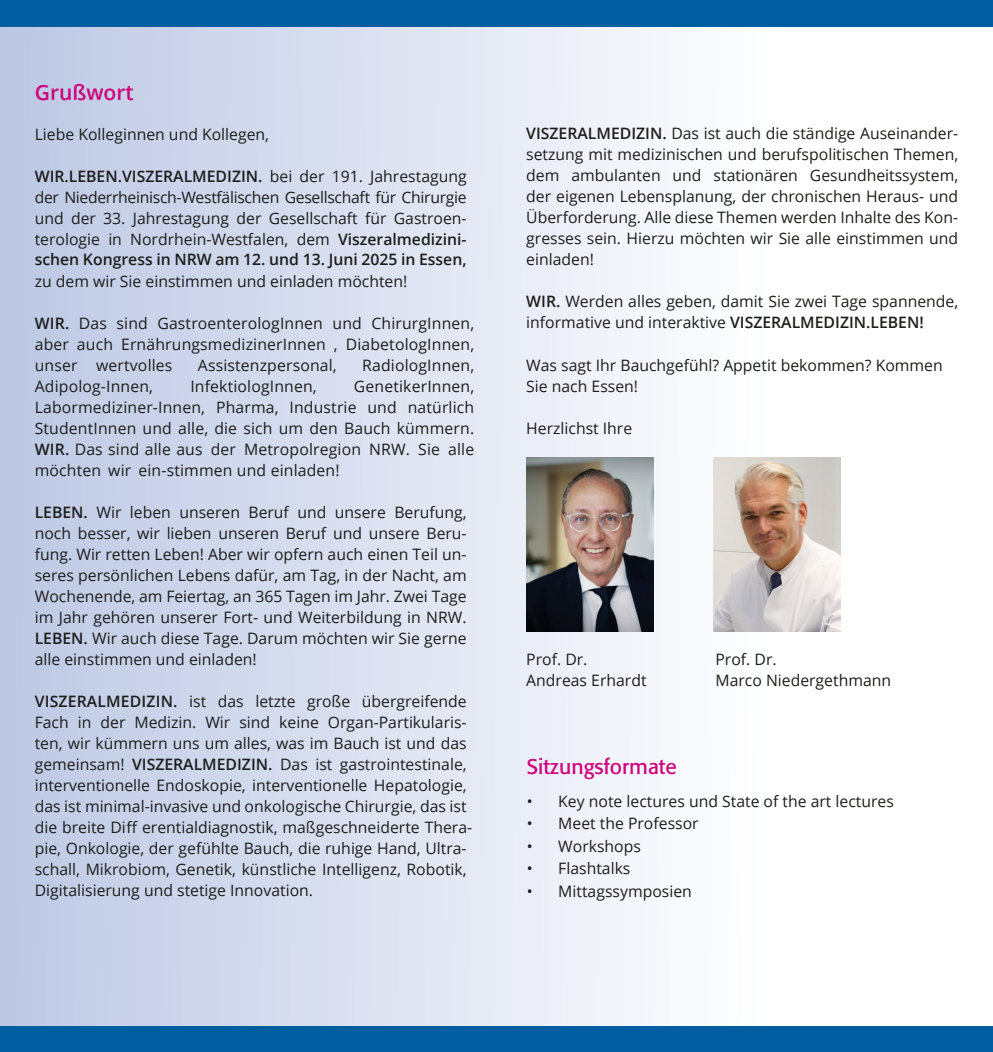
<style>
.page{position:relative;width:993px;height:1052px;background:#fff}
.page>*{position:absolute;margin:0;border:0;box-sizing:border-box;transform-origin:0 0}
.t1{font:21px "Formata";color:#ce007b}
.t2{font:600 21px "Open Sans";color:#ce007b}
.t3{font:15.75px/21px "Open Sans";color:#1d1d1b;text-align:justify}
.s1{font-weight:600}
.s2{font-style:inherit}
</style>
<div class="page">
<div style="left:0;top:5px;width:992px;height:1047px;background:linear-gradient(to right,#bfcae5,#fff)"></div>
<img style="left:526px;top:457px;width:127px;height:174px">
<img style="left:713px;top:457px;width:126px;height:174px">
<div style="left:0;top:1026px;width:992px;height:26px;background:#005ea1"></div>
<div style="left:0;top:0;width:496px;height:27px;background:#005ea1"></div>
<div style="left:496px;top:0;width:496px;height:27px;background:#005ea1"></div>
<h1 class="t2" style="left:35px;top:78px;width:100px">Grußwort</h1>
<p class="t3" style="left:35px;top:123px;width:236px">Liebe Kolleginnen und Kollegen,</p>
<p class="t3" style="left:35px;top:165px;width:433px"><span class="s1">WIR.LEBEN.VISZERALMEDIZIN.</span> bei der 191. Jahrestagung der Niederrheinisch-Westfälischen Gesellschaft für Chirurgie und der 33. Jahrestagung der Gesellschaft für Gastroen&shy;terologie in Nordrhein-Westfalen, dem <span class="s1">Viszeralmedizini&shy;schen Kongress in NRW am 12. und 13. Juni 2025 in Essen,</span></p>
<p class="t3" style="left:35px;top:270px;width:374px">zu dem wir Sie einstimmen und einladen möchten!</p>
<p class="t3" style="left:35px;top:312px;width:441px"><span class="s1">WIR.</span> Das sind GastroenterologInnen und ChirurgInnen, aber auch <span class="s2">ErnährungsmedizinerInnen</span> , DiabetologInnen, unser wertvolles</p>
<p class="t3" style="left:198px;top:354px;width:140px">Assistenzpersonal,</p>
<p class="t3" style="left:362px;top:354px;width:113px">RadiologInnen,</p>
<p class="t3" style="left:35px;top:375px;width:120px">Adipolog-Innen,</p>
<p class="t3" style="left:190px;top:375px;width:128px">InfektiologInnen,</p>
<p class="t3" style="left:35px;top:375px;width:441px;text-indent:319px">GenetikerInnen, Labormediziner-Innen, Pharma, Industrie und natürlich StudentInnen und alle, die sich um den Bauch kümmern.<br><span class="s1">WIR.</span> Das sind alle aus der Metropolregion NRW. Sie alle möchten wir ein-stimmen und einladen!</p>
<p class="t3" style="left:35px;top:501px;width:433px"><span class="s1">LEBEN.</span> Wir leben unseren Beruf und unsere Berufung, noch besser, wir lieben unseren Beruf und unsere Beru&shy;fung. Wir retten Leben! Aber wir opfern auch einen Teil un&shy;seres persönlichen Lebens dafür, am Tag, in der Nacht, am Wochenende, am Feiertag, an 365 Tagen im Jahr. Zwei Tage im Jahr gehören unserer Fort- und Weiterbildung in NRW.<br><span class="s1">LEBEN.</span> Wir auch diese Tage. Darum möchten wir Sie gerne alle einstimmen und einladen!</p>
<p class="t3" style="left:35px;top:690px;width:439px;text-align:left"><span class="s1">VISZERALMEDIZIN.</span> ist das letzte große übergreifende Fach in der Medizin. Wir sind keine Organ-Partikularis&shy;ten, wir kümmern uns um alles, was im Bauch ist und das gemeinsam! <span class="s1">VISZERALMEDIZIN.</span> Das ist gastrointestinale, interventionelle Endoskopie, interventionelle Hepatologie, das ist minimal-invasive und onkologische Chirurgie, das ist die breite Diff erentialdiagnostik, maßgeschneiderte Thera&shy;pie, Onkologie, der gefühlte Bauch, die ruhige Hand, Ultra&shy;schall, Mikrobiom, Genetik, künstliche Intelligenz, Robotik, Digitalisierung und stetige Innovation.</p>
<p class="t3" style="left:526px;top:123px;width:433px"><span class="s1">VISZERALMEDIZIN.</span> Das ist auch die ständige Auseinander&shy;setzung mit medizinischen und berufspolitischen Themen, dem ambulanten und stationären Gesundheitssystem, der eigenen Lebensplanung, der chronischen Heraus- und Überforderung. Alle diese Themen werden Inhalte des Kon&shy;gresses sein. Hierzu möchten wir Sie alle einstimmen und einladen!</p>
<p class="t3" style="left:526px;top:291px;width:433px"><span class="s1">WIR.</span> Werden alles geben, damit Sie zwei Tage spannende, informative und interaktive <span class="s1">VISZERALMEDIZIN.LEBEN!</span></p>
<p class="t3" style="left:526px;top:354px;width:418px">Was sagt Ihr Bauchgefühl? Appetit bekommen? Kommen<br>Sie nach Essen!</p>
<p class="t3" style="left:526px;top:417px;width:107px">Herzlichst Ihre</p>
<p class="t3" style="left:526px;top:648px;width:63px">Prof. Dr.</p>
<p class="t3" style="left:715px;top:648px;width:63px">Prof. Dr.</p>
<p class="t3" style="left:526px;top:669px;width:122px">Andreas Erhardt</p>
<p class="t3" style="left:715px;top:669px;width:177px">Marco Niedergethmann</p>
<h1 class="t1" style="left:526px;top:753px;width:152px">Sitzungsformate</h1>
<p class="t3" style="left:526px;top:790px;width:368px">• Key note lectures und State of the art lectures</p>
<p class="t3" style="left:526px;top:812px;width:173px">• Meet the Professor</p>
<p class="t3" style="left:526px;top:835px;width:116px">• Workshops</p>
<p class="t3" style="left:526px;top:857px;width:105px">• Flashtalks</p>
<p class="t3" style="left:526px;top:880px;width:166px">• Mittagssymposien</p>
</div>
